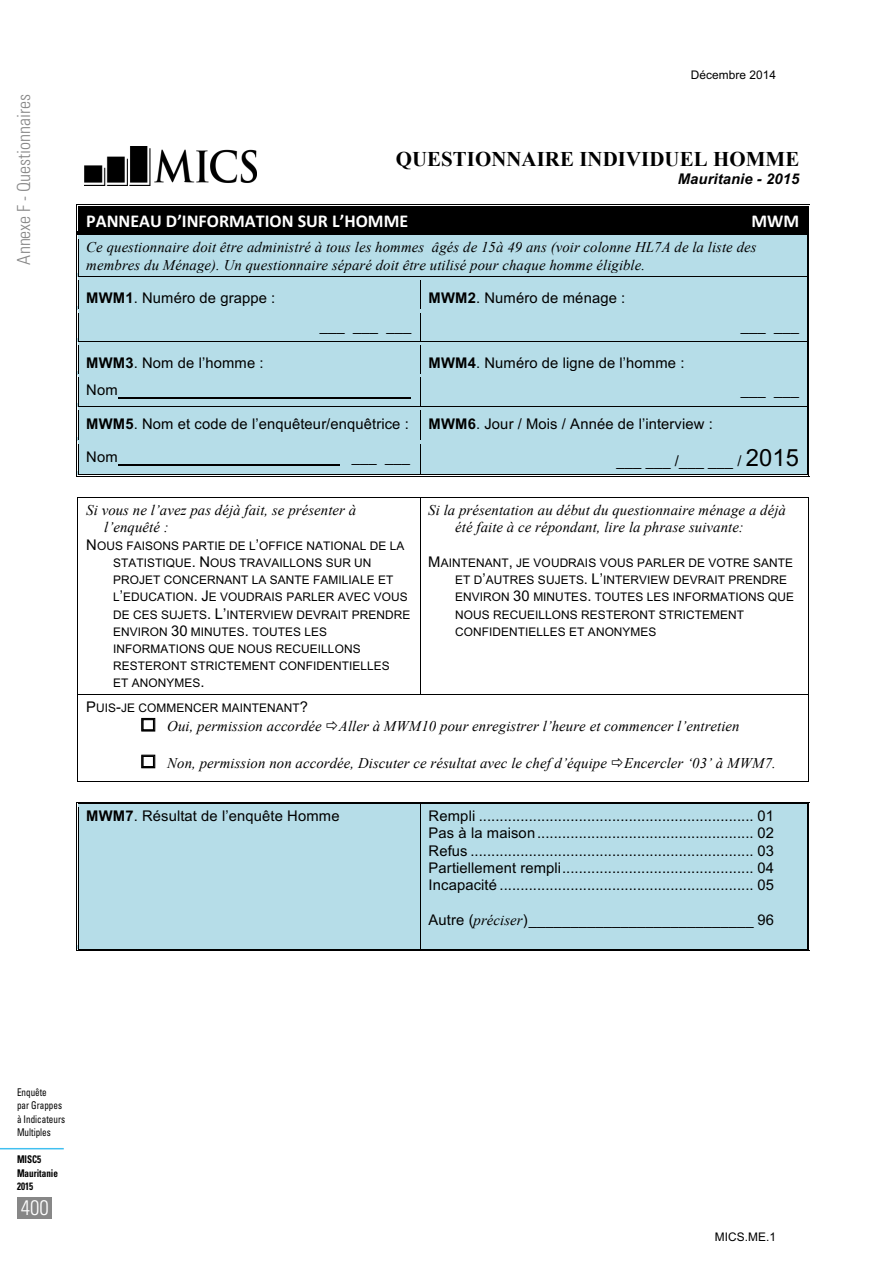
<style>
.page{position:relative;width:893px;height:1263px;background:#fff}
.page>*{position:absolute;margin:0;border:0;box-sizing:border-box;transform-origin:0 0}
.t1{font:300 condensed 21px "Univers LT Std";color:#fff}
.t2{font:700 20.85px "Times New Roman";letter-spacing:.005em;color:#000}
.t3{font:700 18px "Calibri";color:#fff}
.t4{font:300 condensed 18px "Univers LT Std";color:#878787}
.t5{font:14.7px/17.2px "Arial";letter-spacing:.01em;color:#000;text-align:justify}
.t6{font:italic 14.7px/17.2px "Times New Roman";letter-spacing:.005em;color:#000}
.t7{font:italic 700 14.7px "Arial";letter-spacing:.01em;color:#000}
.t8{font:11.85px/17.2px "Arial";letter-spacing:.005em;color:#000}
.t9{font:condensed 10.65px/13.5px "Univers LT Std";color:#000;scale:.86 1}
.t10{font:700 condensed 10.65px/13.5px "Univers LT Std";color:#000;scale:.86 1}
.s1{font-weight:700}
.s2{font-size:23.7px}
.s3{font-size:14.7px}
.s4{font-family:"Times New Roman";font-style:italic}
</style>
<div class="page">
<div style="left:17px;top:1197px;width:34px;height:21px;background:#878787"></div>
<hr style="left:0;top:1148px;width:64px;height:1px;background:#41c0f0">
<div style="left:79px;top:206px;width:728px;height:29px;background:#000"></div>
<hr style="left:81px;top:204px;width:726px;height:1px;background:#000">
<div style="left:79px;top:236px;width:728px;height:41px;background:#b6dde8"></div>
<svg style="left:77px;top:204px;width:4px;height:35px"></svg>
<hr style="left:79px;top:235px;width:728px;height:1px;background:#000">
<hr style="left:79px;top:236px;width:728px;height:3px;background:#b6dde8">
<svg style="left:807px;top:204px;width:2px;height:35px"></svg>
<svg style="left:79px;top:276px;width:728px;height:1px"></svg>
<hr style="left:78px;top:239px;width:1px;height:38px;background:#000">
<hr style="left:77px;top:239px;width:1px;height:38px;background:#000">
<hr style="left:808px;top:239px;width:1px;height:38px;background:#000">
<hr style="left:807px;top:239px;width:1px;height:38px;background:#000">
<div style="left:79px;top:277px;width:341px;height:33px;background:#b6dde8"></div>
<div style="left:421px;top:277px;width:386px;height:33px;background:#b6dde8"></div>
<div style="left:79px;top:310px;width:341px;height:31px;background:#b6dde8"></div>
<div style="left:421px;top:310px;width:386px;height:31px;background:#b6dde8"></div>
<div style="left:79px;top:342px;width:341px;height:32px;background:#b6dde8"></div>
<div style="left:421px;top:342px;width:386px;height:32px;background:#b6dde8"></div>
<hr style="left:79px;top:341px;width:341px;height:1px;background:#000">
<hr style="left:421px;top:341px;width:386px;height:1px;background:#000">
<div style="left:79px;top:374px;width:341px;height:33px;background:#b6dde8"></div>
<hr style="left:118px;top:398px;width:292px;height:1px;background:#000">
<div style="left:421px;top:374px;width:386px;height:33px;background:#b6dde8"></div>
<svg style="left:77px;top:277px;width:2px;height:100px"></svg>
<svg style="left:420px;top:277px;width:1px;height:100px"></svg>
<svg style="left:807px;top:277px;width:2px;height:100px"></svg>
<svg style="left:79px;top:406px;width:341px;height:1px"></svg>
<hr style="left:78px;top:377px;width:1px;height:30px;background:#000">
<hr style="left:77px;top:377px;width:1px;height:30px;background:#000">
<svg style="left:421px;top:406px;width:386px;height:1px"></svg>
<hr style="left:420px;top:377px;width:1px;height:30px;background:#000">
<hr style="left:808px;top:377px;width:1px;height:30px;background:#000">
<hr style="left:807px;top:377px;width:1px;height:30px;background:#000">
<div style="left:79px;top:407px;width:341px;height:33px;background:#b6dde8"></div>
<div style="left:421px;top:407px;width:386px;height:33px;background:#b6dde8"></div>
<hr style="left:78px;top:410px;width:1px;height:30px;background:#000">
<hr style="left:77px;top:410px;width:1px;height:30px;background:#000">
<hr style="left:420px;top:410px;width:1px;height:30px;background:#000">
<hr style="left:808px;top:410px;width:1px;height:30px;background:#000">
<hr style="left:807px;top:410px;width:1px;height:30px;background:#000">
<div style="left:79px;top:440px;width:341px;height:34px;background:#b6dde8"></div>
<hr style="left:118px;top:464px;width:221px;height:2px;background:#000">
<div style="left:421px;top:440px;width:386px;height:34px;background:#b6dde8"></div>
<svg style="left:79px;top:474px;width:341px;height:1px"></svg>
<hr style="left:78px;top:444px;width:1px;height:31px;background:#000">
<hr style="left:77px;top:444px;width:1px;height:31px;background:#000">
<hr style="left:79px;top:476px;width:341px;height:1px;background:#000">
<hr style="left:79px;top:475px;width:341px;height:1px;background:#000">
<svg style="left:421px;top:474px;width:386px;height:1px"></svg>
<hr style="left:420px;top:444px;width:1px;height:31px;background:#000">
<hr style="left:422px;top:476px;width:385px;height:1px;background:#000">
<hr style="left:422px;top:475px;width:385px;height:1px;background:#000">
<hr style="left:808px;top:444px;width:1px;height:31px;background:#000">
<hr style="left:807px;top:444px;width:1px;height:31px;background:#000">
<hr style="left:78px;top:497px;width:342px;height:1px;background:#000">
<hr style="left:421px;top:497px;width:387px;height:1px;background:#000">
<hr style="left:77px;top:501px;width:1px;height:193px;background:#000">
<hr style="left:420px;top:501px;width:1px;height:193px;background:#000">
<hr style="left:808px;top:501px;width:1px;height:193px;background:#000">
<svg style="left:141px;top:718px;width:14px;height:13px"></svg>
<svg style="left:141px;top:755px;width:14px;height:13px"></svg>
<hr style="left:78px;top:694px;width:342px;height:1px;background:#000">
<hr style="left:421px;top:694px;width:387px;height:1px;background:#000">
<hr style="left:77px;top:698px;width:1px;height:83px;background:#000">
<hr style="left:78px;top:781px;width:730px;height:1px;background:#000">
<hr style="left:808px;top:698px;width:1px;height:83px;background:#000">
<div style="left:79px;top:804px;width:341px;height:145px;background:#b6dde8"></div>
<div style="left:421px;top:804px;width:386px;height:145px;background:#b6dde8"></div>
<hr style="left:79px;top:802px;width:341px;height:1px;background:#000">
<hr style="left:79px;top:803px;width:341px;height:1px;background:#000">
<hr style="left:422px;top:802px;width:385px;height:1px;background:#000">
<hr style="left:422px;top:803px;width:385px;height:1px;background:#000">
<hr style="left:78px;top:807px;width:1px;height:142px;background:#000">
<hr style="left:77px;top:807px;width:1px;height:142px;background:#000">
<hr style="left:79px;top:950px;width:341px;height:1px;background:#000">
<hr style="left:79px;top:949px;width:341px;height:1px;background:#000">
<hr style="left:420px;top:807px;width:1px;height:142px;background:#000">
<hr style="left:422px;top:950px;width:385px;height:1px;background:#000">
<hr style="left:422px;top:949px;width:385px;height:1px;background:#000">
<hr style="left:808px;top:807px;width:1px;height:142px;background:#000">
<hr style="left:807px;top:807px;width:1px;height:142px;background:#000">
<img style="left:84px;top:146px;width:172px;height:39px">
<p class="t4" style="left:13px;top:264px;width:172px;rotate:-90deg">Annexe F - Questionnaires</p>
<p class="t8" style="left:691px;top:66px;width:87px">Décembre 2014</p>
<h2 class="t2" style="left:396px;top:144px;width:405px">QUESTIONNAIRE INDIVIDUEL HOMME</h2>
<p class="t7" style="left:678px;top:169px;width:123px">Mauritanie - 2015</p>
<p class="t3" style="left:86px;top:208px;width:323px">PANNEAU D’INFORMATION SUR L’HOMME</p>
<p class="t3" style="left:751px;top:208px;width:49px">MWM</p>
<p class="t6" style="left:86px;top:239px;width:672px">Ce questionnaire doit être administré à tous les hommes âgés de 15à 49 ans (voir colonne HL7A de la liste des membres du Ménage). Un questionnaire séparé doit être utilisé pour chaque homme éligible.</p>
<p class="t5" style="left:86px;top:289px;width:191px"><span class="s1">MWM1</span>. Numéro de grappe :</p>
<p class="t5" style="left:429px;top:289px;width:198px"><span class="s1">MWM2</span>. Numéro de ménage :</p>
<p class="t5" style="left:320px;top:317px;width:93px">___ ___ ___</p>
<p class="t5" style="left:741px;top:317px;width:60px">___ ___</p>
<p class="t5" style="left:86px;top:354px;width:179px"><span class="s1">MWM3</span>. Nom de l’homme :</p>
<p class="t5" style="left:429px;top:354px;width:257px"><span class="s1">MWM4</span>. Numéro de ligne de l’homme :</p>
<p class="t5" style="left:86px;top:381px;width:33px">Nom</p>
<p class="t5" style="left:741px;top:381px;width:60px">___ ___</p>
<p class="t5" style="left:86px;top:415px;width:324px"><span class="s1">MWM5</span>. Nom et code de l’enquêteur/enquêtrice :</p>
<p class="t5" style="left:429px;top:415px;width:286px"><span class="s1">MWM6</span>. Jour / Mois / Année de l’interview :</p>
<p class="t5" style="left:86px;top:448px;width:33px">Nom</p>
<p class="t5" style="left:352px;top:448px;width:60px">___ ___</p>
<p class="t5" style="left:617px;top:452px;width:184px">___ ___ /___ ___ / <span class="s2">2015</span></p>
<p class="t6" style="left:104px;top:501px;width:253px;text-indent:-18px">Si vous ne l’avez pas déjà fait, se présenter à l’enquêté :</p>
<p class="t8" style="left:113px;top:537px;width:299px;text-indent:-27px"><span class="s3">N</span>OUS FAISONS PARTIE DE L<span class="s3">’</span>OFFICE NATIONAL DE LA STATISTIQUE<span class="s3">. N</span>OUS TRAVAILLONS SUR UN PROJET CONCERNANT LA SANTE FAMILIALE ET L<span class="s3">’</span>EDUCATION<span class="s3">. J</span>E VOUDRAIS PARLER AVEC VOUS DE CES SUJETS<span class="s3">. L’</span>INTERVIEW DEVRAIT PRENDRE ENVIRON <span class="s3">30</span> MINUTES<span class="s3">.</span> TOUTES LES INFORMATIONS QUE NOUS RECUEILLONS RESTERONT STRICTEMENT CONFIDENTIELLES<br>ET ANONYMES<span class="s3">.</span></p>
<p class="t6" style="left:455px;top:501px;width:332px;text-indent:-27px">Si la présentation au début du questionnaire ménage a déjà été faite à ce répondant, lire la phrase suivante:</p>
<p class="t8" style="left:455px;top:554px;width:340px;text-indent:-27px"><span class="s3">M</span>AINTENANT<span class="s3">,</span> JE VOUDRAIS VOUS PARLER DE VOTRE SANTE ET D<span class="s3">’</span>AUTRES SUJETS<span class="s3">. L’</span>INTERVIEW DEVRAIT PRENDRE ENVIRON <span class="s3">30</span> MINUTES<span class="s3">.</span> TOUTES LES INFORMATIONS QUE NOUS RECUEILLONS RESTERONT STRICTEMENT CONFIDENTIELLES ET ANONYMES</p>
<p class="t8" style="left:86px;top:699px;width:223px"><span class="s3">P</span>UIS<span class="s3">-</span>JE COMMENCER MAINTENANT<span class="s3">?</span></p>
<p class="t6" style="left:140px;top:717px;width:601px">◻ Oui, permission accordée Aller à MWM10 pour enregistrer l’heure et commencer l’entretien</p>
<p class="t6" style="left:140px;top:754px;width:637px">◻ Non, permission non accordée, Discuter ce résultat avec le chef d’équipe Encercler ‘03’ à MWM7.</p>
<p class="t5" style="left:86px;top:807px;width:255px"><span class="s1">MWM7</span>. Résultat de l’enquête Homme</p>
<p class="t5" style="left:429px;top:807px;width:347px">Rempli .................................................................. 01<br>Pas à la maison.................................................... 02<br>Refus .................................................................... 03<br>Partiellement rempli.............................................. 04<br>Incapacité ............................................................. 05</p>
<p class="t5" style="left:429px;top:911px;width:347px">Autre (<span class="s4">préciser</span>)___________________________ 96</p>
<p class="t9" style="left:17px;top:1085px;width:57px">Enquête<br>par Grappes à Indicateurs<br>Multiples</p>
<p class="t10" style="left:17px;top:1153px;width:49px">MISC5<br>Mauritanie<br>2015</p>
<h1 class="t1" style="left:21px;top:1195px;width:29px">400</h1>
<p class="t8" style="left:715px;top:1228px;width:63px">MICS.ME.1</p>
</div>
